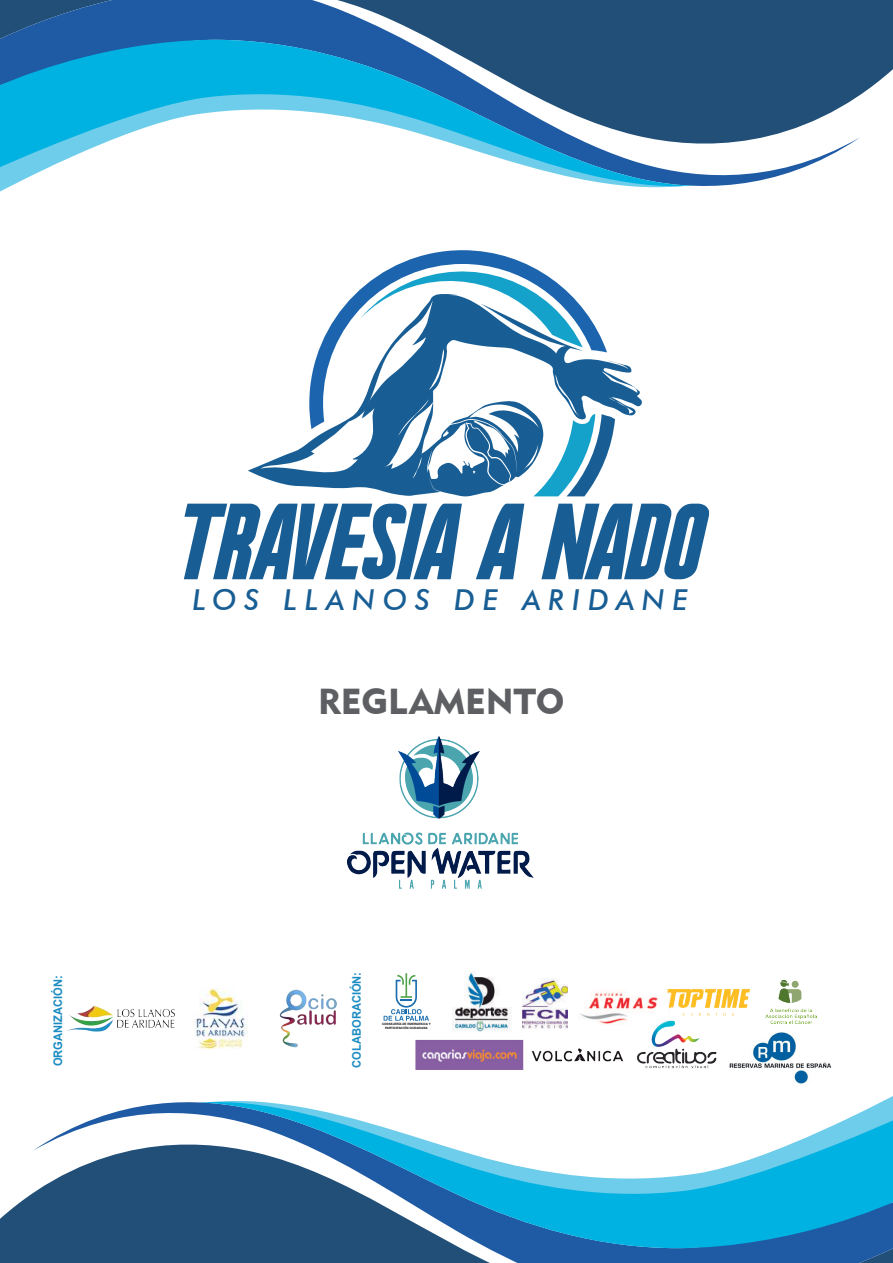
<style>
.page{position:relative;width:893px;height:1263px;background:#fff}
.page>*{position:absolute;margin:0;border:0;box-sizing:border-box;transform-origin:0 0}
.t1{font:36px "Geometric 415 BT Black A";color:#5e5f62}
.t2{font:italic 500 28.8px "Futura BT";letter-spacing:.27em;color:#185e94}
.t3{font:700 11.85px "Arial";color:#1c8cc2;scale:.94 1}
.t4{font:700 3px/3.6px "Helvetica";color:#0c090d;text-align:center}
</style>
<div class="page">
<svg style="left:248px;top:360px;width:394px;height:136px"></svg>
<svg style="left:467px;top:429px;width:43px;height:55px"></svg>
<svg style="left:309px;top:250px;width:298px;height:179px"></svg>
<svg style="left:360px;top:257px;width:223px;height:90px"></svg>
<svg style="left:184px;top:504px;width:278px;height:75px"></svg>
<svg style="left:476px;top:504px;width:48px;height:75px"></svg>
<svg style="left:541px;top:504px;width:168px;height:75px"></svg>
<svg style="left:533px;top:412px;width:82px;height:84px"></svg>
<svg style="left:0;top:1193px;width:33px;height:70px;fill:#214f77"></svg>
<svg style="left:33px;top:1102px;width:860px;height:161px;fill:#214f77"></svg>
<svg style="left:199px;top:1101px;width:694px;height:147px"></svg>
<svg style="left:860px;top:0;width:33px;height:95px;background:#3d6588"></svg>
<svg style="left:0;top:0;width:860px;height:186px;fill:#214f77"></svg>
<svg style="left:0;top:40px;width:693px;height:147px"></svg>
<img style="left:415px;top:971px;width:335px;height:98px">
<img style="left:522px;top:978px;width:46px;height:51px">
<svg style="left:384px;top:973px;width:45px;height:48px"></svg>
<img style="left:727px;top:1025px;width:105px;height:59px">
<img style="left:348px;top:736px;width:186px;height:152px">
<img style="left:68px;top:989px;width:268px;height:61px">
<img style="left:766px;top:981px;width:50px;height:42px">
<h2 class="t2" style="left:192px;top:582px;width:497px">LOS LLANOS DE ARIDANE</h2>
<h1 class="t1" style="left:318px;top:680px;width:248px">REGLAMENTO</h1>
<h3 class="t3" style="left:50px;top:1066px;width:98px;rotate:-90deg">ORGANIZACIÓN:</h3>
<h3 class="t3" style="left:349px;top:1068px;width:103px;rotate:-90deg">COLABORACIÓN:</h3>
<p class="t4" style="left:382px;top:1022px;width:50px">CONSEJERÍA DE EMERGENCIA Y<br>PARTICIPACIÓN CIUDADANA</p>
</div>
